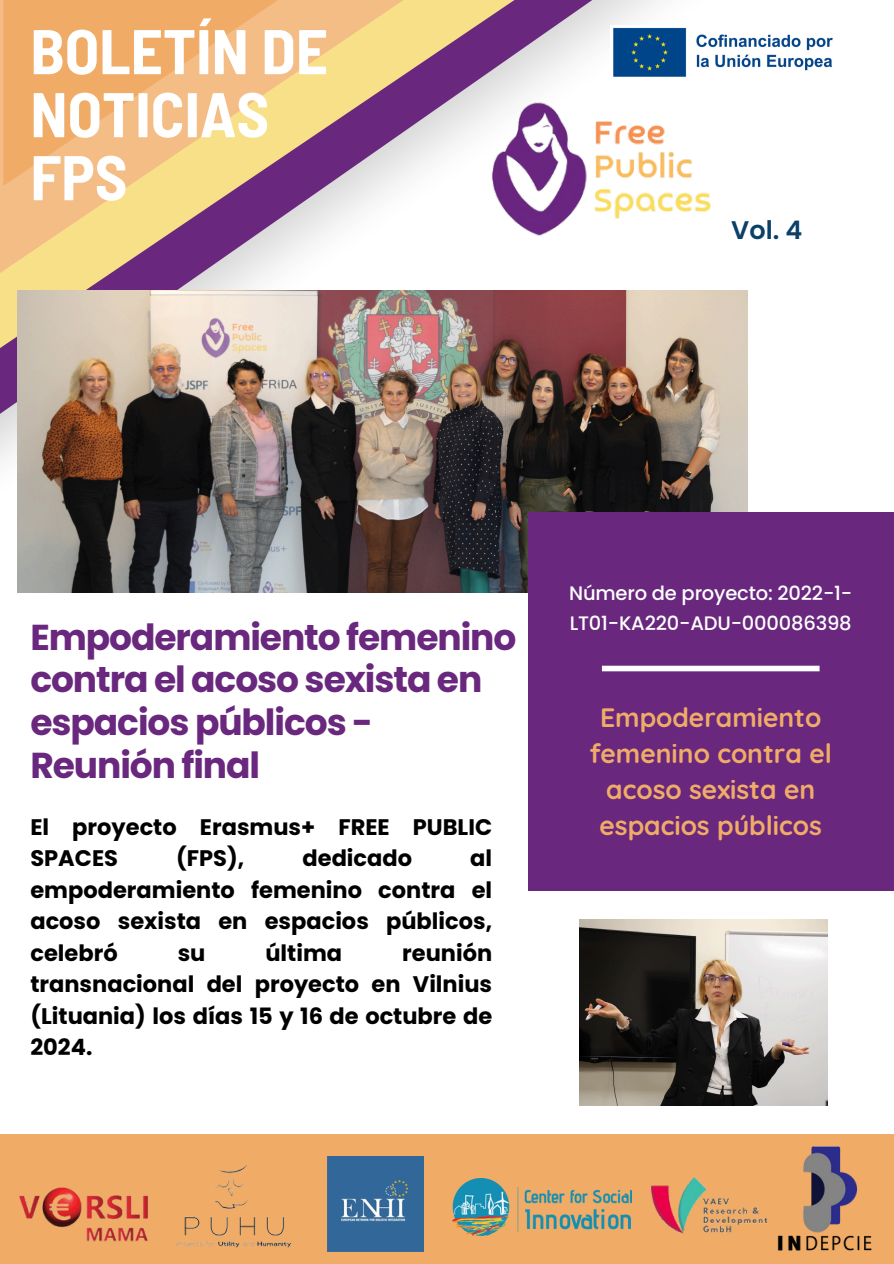
<style>
.page{position:relative;width:894px;height:1264px;background:#fff}
.page>*{position:absolute;margin:0;border:0;box-sizing:border-box;transform-origin:0 0}
.t1{font:700 semi-condensed 63px/63px "Barlow";color:#fff}
.t2{font:700 36px/42.8px "Poppins";letter-spacing:-.03em;color:#69287e}
.t3{font:700 26.55px/36px "Quicksand";color:#f0ac67;text-align:center}
.t4{font:600 25.5px "Poppins";color:#0b4068}
.t5{font:700 22.5px/31.5px "Poppins";color:#000;text-align:justify}
.t6{font:500 19.5px/30.3px "Poppins";letter-spacing:-.01em;color:#fff}
</style>
<div class="page">
<svg style="left:421px;top:0;width:204px;height:291px"></svg>
<svg style="left:0;top:0;width:421px;height:421px"></svg>
<svg style="left:3px;top:0;width:395px;height:186px;background:#e6b27d"></svg>
<img style="left:18px;top:291px;width:729px;height:301px">
<div style="left:527px;top:512px;width:366px;height:378px;background:#69287e"></div>
<img style="left:443px;top:76px;width:268px;height:175px">
<div style="left:601px;top:665px;width:218px;height:6px;background:#fff"></div>
<div style="left:0;top:1134px;width:893px;height:129px;background:#f0ac67"></div>
<img style="left:19px;top:1187px;width:129px;height:55px">
<img style="left:176px;top:1164px;width:123px;height:84px">
<img style="left:327px;top:1156px;width:96px;height:95px">
<img style="left:452px;top:1178px;width:179px;height:57px">
<img style="left:650px;top:1176px;width:118px;height:58px">
<img style="left:777px;top:1146px;width:95px;height:105px">
<img style="left:579px;top:919px;width:248px;height:186px">
<img style="left:610px;top:25px;width:223px;height:54px">
<h3 class="t1" style="left:30px;top:17px;width:299px">BOLETÍN DE<br>NOTICIAS<br>FPS</h3>
<h1 class="t4" style="left:731px;top:212px;width:73px">Vol. 4</h1>
<p class="t2" style="left:30px;top:615px;width:487px">Empoderamiento femenino contra el acoso sexista en espacios públicos -<br>Reunión final</p>
<p class="t5" style="left:30px;top:811px;width:463px">El proyecto Erasmus+ FREE PUBLIC<br>SPACES</p>
<p class="t5" style="left:176px;top:842px;width:70px">(FPS),</p>
<p class="t5" style="left:302px;top:842px;width:111px">dedicado</p>
<p class="t5" style="left:30px;top:842px;width:463px;text-indent:440px">al empoderamiento femenino contra el acoso sexista en espacios públicos, celebró</p>
<p class="t5" style="left:30px;top:937px;width:463px;text-indent:371px">reunión transnacional del proyecto en Vilnius (Lituania) los días 15 y 16 de octubre de 2024.</p>
<p class="t5" style="left:178px;top:937px;width:29px">su</p>
<p class="t5" style="left:265px;top:937px;width:78px">última</p>
<h4 class="t6" style="left:569px;top:578px;width:284px">Número de proyecto: 2022-1-<br>LT01-KA220-ADU-000086398</h4>
<p class="t3" style="left:589px;top:699px;width:244px">Empoderamiento femenino contra el acoso sexista en espacios públicos</p>
</div>
